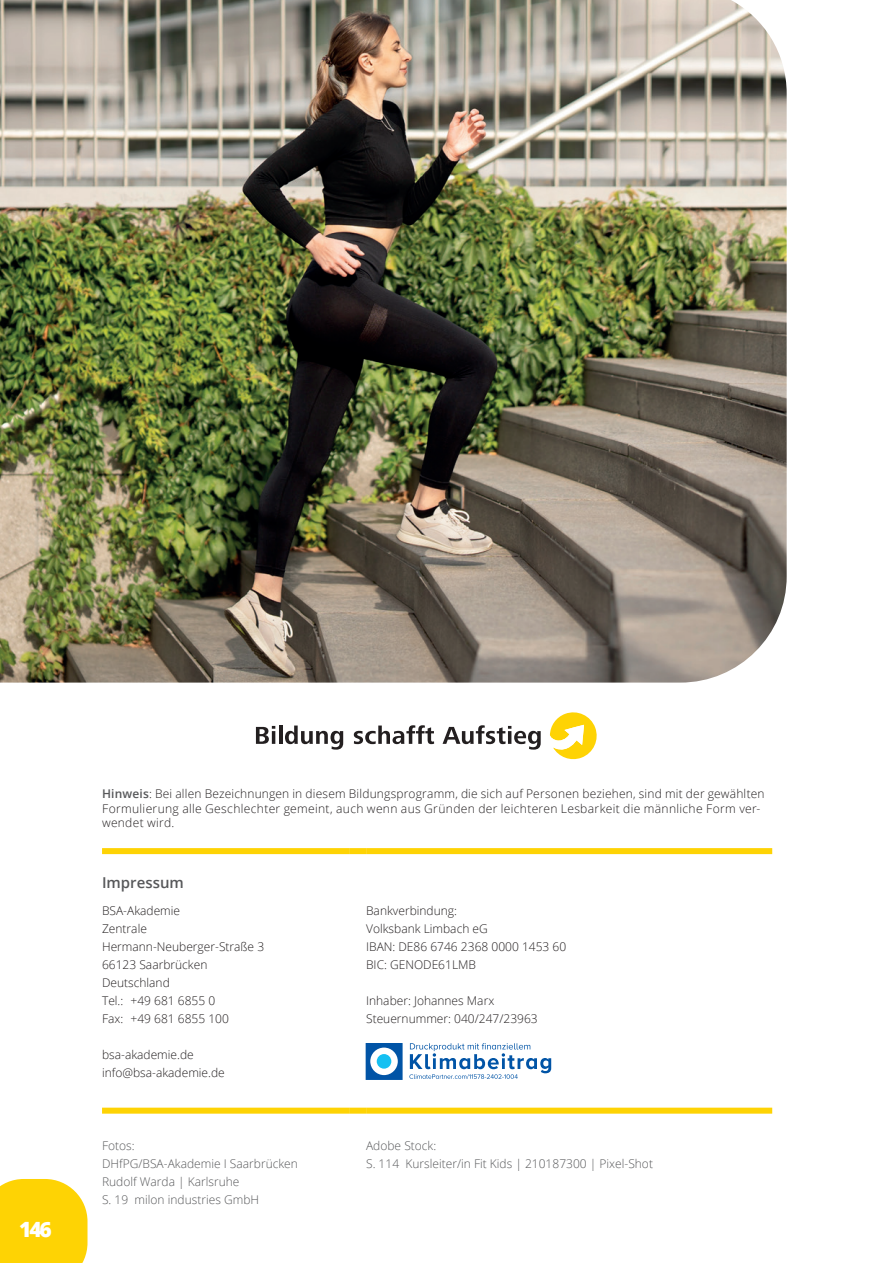
<style>
.page{position:relative;width:893px;height:1263px;background:#fff}
.page>*{position:absolute;margin:0;border:0;box-sizing:border-box;transform-origin:0 0}
.t1{font:800 21px "Open Sans";color:#fff}
.t2{font:600 15px "Open Sans";color:#57585a}
.t3{font:300 12px/18px "Open Sans";color:#231f20}
.t4{font:300 12px/14.4px "Open Sans";letter-spacing:.02em;color:#231f20}
.t5{font:300 12px/18px "Open Sans";color:#57585a}
.s1{font-weight:600;color:#57585a}
</style>
<div class="page">
<div style="left:102px;top:848px;width:247px;height:6px;background:#fed304"></div>
<div style="left:349px;top:848px;width:17px;height:6px;background:#fed304"></div>
<div style="left:366px;top:848px;width:406px;height:6px;background:#fed304"></div>
<div style="left:102px;top:1108px;width:247px;height:6px;background:#fed304"></div>
<div style="left:349px;top:1108px;width:17px;height:6px;background:#fed304"></div>
<div style="left:366px;top:1108px;width:406px;height:6px;background:#fed304"></div>
<svg style="left:256px;top:726px;width:19px;height:18px"></svg>
<hr style="left:279px;top:725px;width:3px;height:19px;background:#231f20">
<svg style="left:285px;top:725px;width:58px;height:25px"></svg>
<svg style="left:354px;top:725px;width:80px;height:19px"></svg>
<svg style="left:443px;top:725px;width:98px;height:25px"></svg>
<svg style="left:550px;top:712px;width:47px;height:48px"></svg>
<img style="left:0;top:0;width:787px;height:683px">
<svg style="left:366px;top:1043px;width:37px;height:37px"></svg>
<div style="left:377px;top:1054px;width:14px;height:15px;background:#15c0f2;border-radius:50%"></div>
<svg style="left:409px;top:1043px;width:142px;height:36px"></svg>
<svg style="left:0;top:1179px;width:88px;height:84px;background:#fed615"></svg>
<h1 class="t1" style="left:19px;top:1213px;width:34px">146</h1>
<p class="t4" style="left:102px;top:787px;width:664px"><span class="s1">Hinweis</span>: Bei allen Bezeichnungen in diesem Bildungsprogramm, die sich auf Personen beziehen, sind mit der gewählten<br>Formulierung alle Geschlechter gemeint, auch wenn aus Gründen der leichteren Lesbarkeit die männliche Form ver&shy;wendet wird.</p>
<p class="t2" style="left:102px;top:872px;width:83px">Impressum</p>
<p class="t3" style="left:102px;top:901px;width:164px">BSA-Akademie<br>Zentrale<br>Hermann-Neuberger-Straße 3<br>66123 Saarbrücken<br>Deutschland<br>Tel.: +49 681 6855 0<br>Fax: +49 681 6855 100</p>
<p class="t3" style="left:102px;top:1045px;width:124px">bsa-akademie.de info@bsa-akademie.de</p>
<p class="t3" style="left:366px;top:901px;width:202px">Bankverbindung:<br>Volksbank Limbach eG<br>IBAN: DE86 6746 2368 0000 1453 60<br>BIC: GENODE61LMB</p>
<p class="t3" style="left:366px;top:991px;width:173px">Inhaber: Johannes Marx<br>Steuernummer: 040/247/23963</p>
<p class="t5" style="left:102px;top:1136px;width:197px">Fotos:<br>DHfPG/BSA-Akademie I Saarbrücken<br>Rudolf Warda | Karlsruhe<br>S. 19 milon industries GmbH</p>
<p class="t5" style="left:366px;top:1136px;width:288px">Adobe Stock:<br>S. 114 Kursleiter/in Fit Kids | 210187300 | Pixel-Shot</p>
</div>
